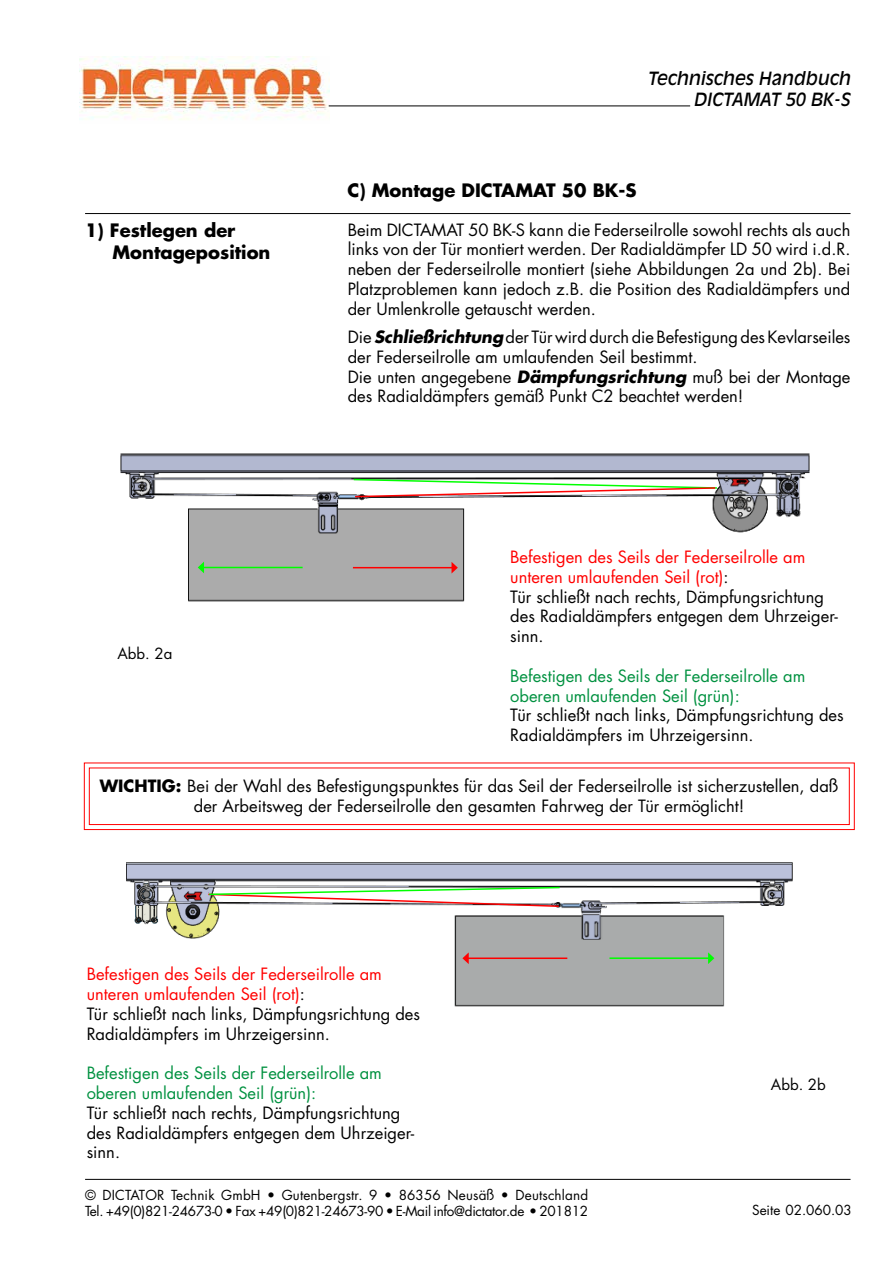
<style>
.page{position:relative;width:893px;height:1263px;background:#fff}
.page>*{position:absolute;margin:0;border:0;box-sizing:border-box;transform-origin:0 0}
.t1{font:700 18px/21.6px "Futura Std";color:#000}
.t2{font:italic 18px/21.6px "Antique Olive Std";color:#000;text-align:right}
.t3{font:16.5px/19.8px "Futura Std";color:#000}
.t4{font:16.5px/19.8px "Futura Std";color:#009140}
.t5{font:15px "Futura Std";color:#000}
.t6{font:13.5px/16.2px "Futura Std";letter-spacing:-.005em;color:#000}
.s1{font-weight:700;font-style:italic}
.s2{color:#f00}
.s3{font-weight:700}
</style>
<div class="page">
<img style="left:80px;top:56px;width:250px;height:64px">
<hr style="left:85px;top:1179px;width:765px;height:1px;background:#000">
<hr style="left:85px;top:213px;width:765px;height:1px;background:#000">
<hr style="left:329px;top:106px;width:361px;height:1px;background:#000">
<img style="left:120px;top:453px;width:690px;height:149px">
<img style="left:126px;top:862px;width:667px;height:145px">
<div style="left:62px;top:946px;width:249px;height:152px;background:#fff"></div>
<div style="left:799px;top:478px;width:16px;height:26px;background:#fff;border:2px solid #fff"></div>
<hr style="left:203px;top:567px;width:100px;height:1px;background:#0f0">
<svg style="left:198px;top:562px;width:6px;height:11px"></svg>
<hr style="left:353px;top:567px;width:99px;height:1px;background:#f00">
<svg style="left:451px;top:562px;width:7px;height:11px"></svg>
<hr style="left:609px;top:957px;width:100px;height:2px;background:#0f0">
<svg style="left:708px;top:952px;width:6px;height:12px"></svg>
<hr style="left:468px;top:957px;width:99px;height:2px;background:#f00">
<svg style="left:462px;top:952px;width:7px;height:12px"></svg>
<svg style="left:207px;top:886px;width:354px;height:22px"></svg>
<svg style="left:352px;top:478px;width:366px;height:20px"></svg>
<svg style="left:83px;top:762px;width:772px;height:68px"></svg>
<div style="left:89px;top:767px;width:761px;height:58px;border:1px solid #f00"></div>
<p class="t1" style="left:112px;top:219px;width:160px;text-indent:-27px">1) Festlegen der<br>Montageposition</p>
<p class="t5" style="left:117px;top:644px;width:56px">Abb. 2a</p>
<p class="t2" style="left:648px;top:67px;width:204px">Technisches Handbuch<br>DICTAMAT 50 BK-S</p>
<p class="t1" style="left:348px;top:180px;width:291px">C) Montage DICTAMAT 50 BK-S</p>
<p class="t3" style="left:348px;top:220px;width:504px;text-align:justify">Beim DICTAMAT 50 BK-S kann die Federseilrolle sowohl rechts als auch links von der Tür montiert werden. Der Radialdämpfer LD 50 wird i.d.R. neben der Federseilrolle montiert (siehe Abbildungen 2a und 2b). Bei Platzproblemen kann jedoch z.B. die Position des Radialdämpfers und der Umlenkrolle getauscht werden.</p>
<p class="t3" style="left:348px;top:327px;width:504px">Die <span class="s1">Schließrichtung</span> der Tür wird durch die Befestigung des Kevlarseiles der Federseilrolle am umlaufenden Seil bestimmt.<br>Die unten angegebene <span class="s1">Dämpfungsrichtung</span> muß bei der Montage des Radialdämpfers gemäß Punkt C2 beachtet werden!</p>
<p class="t3" style="left:510px;top:547px;width:329px"><span class="s2">Befestigen des Seils der Federseilrolle am unteren umlaufenden Seil (rot)</span>:<br>Tür schließt nach rechts, Dämpfungsrichtung des Radialdämpfers entgegen dem Uhrzeiger&shy;sinn.</p>
<p class="t4" style="left:510px;top:666px;width:297px">Befestigen des Seils der Federseilrolle am oberen umlaufenden Seil (grün):</p>
<p class="t3" style="left:510px;top:706px;width:335px">Tür schließt nach links, Dämpfungsrichtung des<br>Radialdämpfers im Uhrzeigersinn.</p>
<p class="t3" style="left:100px;top:776px;width:740px;text-align:center"><span class="s3">WICHTIG:</span> Bei der Wahl des Befestigungspunktes für das Seil der Federseilrolle ist sicherzustellen, daß der Arbeitsweg der Federseilrolle den gesamten Fahrweg der Tür ermöglicht!</p>
<p class="t3" style="left:87px;top:964px;width:335px"><span class="s2">Befestigen des Seils der Federseilrolle am unteren umlaufenden Seil (rot)</span>:<br>Tür schließt nach links, Dämpfungsrichtung des Radialdämpfers im Uhrzeigersinn.</p>
<p class="t4" style="left:87px;top:1063px;width:297px">Befestigen des Seils der Federseilrolle am oberen umlaufenden Seil (grün):</p>
<p class="t3" style="left:87px;top:1103px;width:329px">Tür schließt nach rechts, Dämpfungsrichtung des Radialdämpfers entgegen dem Uhrzeiger&shy;sinn.</p>
<p class="t6" style="left:85px;top:1187px;width:505px">© DICTATOR Technik GmbH • Gutenbergstr. 9 • 86356 Neusäß • Deutschland<br>Tel. +49(0)821-24673-0 • Fax +49(0)821-24673-90 • E-Mail info@dictator.de • 201812</p>
<p class="t5" style="left:771px;top:1074px;width:56px">Abb. 2b</p>
<p class="t6" style="left:752px;top:1202px;width:101px">Seite 02.060.03</p>
</div>
